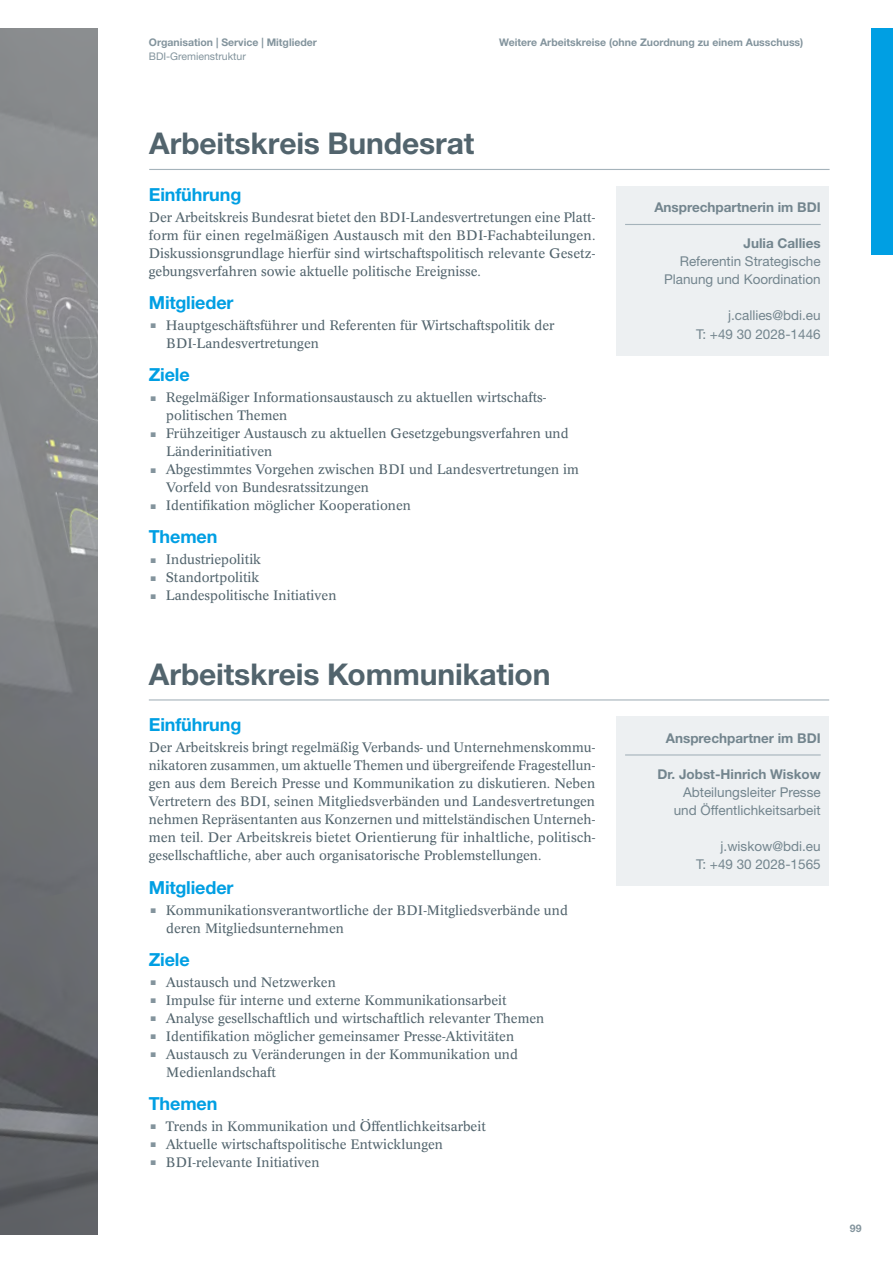
<style>
.page{position:relative;width:893px;height:1263px;background:#fff}
.page>*{position:absolute;margin:0;border:0;box-sizing:border-box;transform-origin:0 0}
._01_H_22pt_Grau{font:700 30px "Helvetica Neue LT Std";letter-spacing:-.005em;color:#52646d}
.t1{font:700 30px "Helvetica Neue LT Std";color:#83949d}
._02_H1_12{font:700 18px "Helvetica Neue LT Std";letter-spacing:-.01em;color:#009fe3}
._01_Text{font:13.5px/18px "Concorde BE";color:#52646d}
._12__Position_Block{font:13.5px/18px "Helvetica Neue LT Std";color:#73858e;text-align:right}
._12__Position_Block-2{font:700 13.5px "Helvetica Neue LT Std";color:#73858e}
.t2{font:700 10.5px "Helvetica Neue LT Std";color:#83949d}
.t3{font:10.5px "Helvetica Neue LT Std";color:#83949d}
.s1{font-weight:700}
</style>
<div class="page">
<hr style="left:149px;top:169px;width:681px;height:1px;background:#a5b3bb">
<hr style="left:149px;top:699px;width:680px;height:1px;background:#a5b3bb">
<div style="left:617px;top:186px;width:212px;height:169px;background:#edf0f2"></div>
<hr style="left:625px;top:224px;width:196px;height:1px;background:#a5b3bb">
<div style="left:617px;top:716px;width:212px;height:170px;background:#edf0f2"></div>
<hr style="left:625px;top:754px;width:196px;height:1px;background:#a5b3bb">
<img style="left:0;top:28px;width:98px;height:1207px">
<div style="left:872px;top:28px;width:21px;height:227px;background:#009fe3"></div>
<p class="t2" style="left:149px;top:36px;width:170px">Organisation | Service | Mitglieder</p>
<p class="t2" style="left:499px;top:36px;width:306px">Weitere Arbeitskreise (ohne Zuordnung zu einem Ausschuss)</p>
<p class="t3" style="left:149px;top:50px;width:99px">BDI-Gremienstruktur</p>
<p class="_01_H_22pt_Grau" style="left:149px;top:125px;width:327px">Arbeitskreis Bundesrat</p>
<p class="_02_H1_12" style="left:149px;top:183px;width:94px">Einführung</p>
<p class="_01_Text" style="left:149px;top:208px;width:448px;text-align:justify">Der Arbeitskreis Bundesrat bietet den BDI-Landesvertretungen eine Platt&shy;form für einen regelmäßigen Austausch mit den BDI-Fachabteilungen.<br>Diskussionsgrundlage hierfür sind wirtschaftspolitisch relevante Gesetz&shy;gebungsverfahren sowie aktuelle politische Ereignisse.</p>
<p class="_02_H1_12" style="left:149px;top:291px;width:86px">Mitglieder</p>
<p class="t1" style="left:149px;top:299px;width:10px">.</p>
<p class="_01_Text" style="left:166px;top:316px;width:390px">Hauptgeschäftsführer und Referenten für Wirtschaftspolitik der<br>BDI-Landesvertretungen</p>
<p class="_02_H1_12" style="left:149px;top:363px;width:42px">Ziele</p>
<p class="t1" style="left:149px;top:371px;width:10px">.</p>
<p class="_01_Text" style="left:166px;top:388px;width:382px">Regelmäßiger Informationsaustausch zu aktuellen wirtschafts&shy;politischen Themen</p>
<p class="t1" style="left:149px;top:407px;width:10px">.</p>
<p class="_01_Text" style="left:166px;top:424px;width:404px">Frühzeitiger Austausch zu aktuellen Gesetzgebungsverfahren und<br>Länderinitiativen</p>
<p class="t1" style="left:149px;top:443px;width:10px">.</p>
<p class="_01_Text" style="left:166px;top:460px;width:414px">Abgestimmtes Vorgehen zwischen BDI und Landesvertretungen im<br>Vorfeld von Bundesratssitzungen</p>
<p class="t1" style="left:149px;top:479px;width:10px">.</p>
<p class="_01_Text" style="left:166px;top:496px;width:247px">Identifikation möglicher Kooperationen</p>
<p class="_02_H1_12" style="left:149px;top:525px;width:70px">Themen</p>
<p class="t1" style="left:149px;top:533px;width:10px">.</p>
<p class="_01_Text" style="left:166px;top:550px;width:97px">Industriepolitik</p>
<p class="t1" style="left:149px;top:551px;width:10px">.</p>
<p class="_01_Text" style="left:166px;top:568px;width:95px">Standortpolitik</p>
<p class="t1" style="left:149px;top:569px;width:10px">.</p>
<p class="_01_Text" style="left:166px;top:586px;width:172px">Landespolitische Initiativen</p>
<p class="_01_H_22pt_Grau" style="left:149px;top:655px;width:403px">Arbeitskreis Kommunikation</p>
<p class="_02_H1_12" style="left:149px;top:714px;width:94px">Einführung</p>
<p class="_01_Text" style="left:149px;top:739px;width:448px;text-align:justify">Der Arbeitskreis bringt regelmäßig Verbands- und Unternehmenskommu&shy;nikatoren zusammen, um aktuelle Themen und übergreifende Fragestellun&shy;gen aus dem Bereich Presse und Kommunikation zu diskutieren. Neben Vertretern des BDI, seinen Mitgliedsverbänden und Landesvertretungen nehmen Repräsentanten aus Konzernen und mittelständischen Unterneh&shy;men teil. Der Arbeitskreis bietet Orientierung für inhaltliche, politisch&shy;gesellschaftliche, aber auch organisatorische Problemstellungen.</p>
<p class="_02_H1_12" style="left:149px;top:876px;width:86px">Mitglieder</p>
<p class="t1" style="left:149px;top:884px;width:10px">.</p>
<p class="_01_Text" style="left:166px;top:901px;width:403px">Kommunikationsverantwortliche der BDI-Mitgliedsverbände und deren Mitgliedsunternehmen</p>
<p class="_02_H1_12" style="left:149px;top:948px;width:42px">Ziele</p>
<p class="t1" style="left:149px;top:956px;width:10px">.</p>
<p class="_01_Text" style="left:166px;top:973px;width:172px">Austausch und Netzwerken</p>
<p class="t1" style="left:149px;top:974px;width:10px">.</p>
<p class="_01_Text" style="left:166px;top:991px;width:342px">Impulse für interne und externe Kommunikationsarbeit</p>
<p class="t1" style="left:149px;top:992px;width:10px">.</p>
<p class="_01_Text" style="left:166px;top:1009px;width:380px">Analyse gesellschaftlich und wirtschaftlich relevanter Themen</p>
<p class="t1" style="left:149px;top:1010px;width:10px">.</p>
<p class="_01_Text" style="left:166px;top:1027px;width:350px">Identifikation möglicher gemeinsamer Presse-Aktivitäten</p>
<p class="t1" style="left:149px;top:1028px;width:10px">.</p>
<p class="_01_Text" style="left:166px;top:1045px;width:354px">Austausch zu Veränderungen in der Kommunikation und<br>Medienlandschaft</p>
<p class="_02_H1_12" style="left:149px;top:1092px;width:70px">Themen</p>
<p class="t1" style="left:149px;top:1100px;width:10px">.</p>
<p class="_01_Text" style="left:166px;top:1117px;width:321px">Trends in Kommunikation und Öffentlichkeitsarbeit</p>
<p class="t1" style="left:149px;top:1118px;width:10px">.</p>
<p class="_01_Text" style="left:166px;top:1135px;width:279px">Aktuelle wirtschaftspolitische Entwicklungen</p>
<p class="t1" style="left:149px;top:1136px;width:10px">.</p>
<p class="_01_Text" style="left:166px;top:1153px;width:155px">BDI-relevante Initiativen</p>
<p class="_12__Position_Block-2" style="left:654px;top:199px;width:168px">Ansprechpartnerin im BDI</p>
<p class="_12__Position_Block" style="left:664px;top:234px;width:158px"><span class="s1">Julia Callies<br></span>Referentin Strategische<br>Planung und Koordination</p>
<p class="_12__Position_Block" style="left:728px;top:306px;width:94px">j.callies@bdi.eu</p>
<p class="_12__Position_Block" style="left:696px;top:324px;width:126px">T: +49 30 2028-1446</p>
<p class="_12__Position_Block-2" style="left:666px;top:730px;width:156px">Ansprechpartner im BDI</p>
<p class="_12__Position_Block" style="left:658px;top:765px;width:165px"><span class="s1">Dr. Jobst-Hinrich Wiskow<br></span>Abteilungsleiter Presse und Öffentlichkeitsarbeit</p>
<p class="_12__Position_Block" style="left:721px;top:837px;width:102px">j.wiskow@bdi.eu</p>
<p class="_12__Position_Block" style="left:696px;top:855px;width:126px">T: +49 30 2028-1565</p>
<p class="t2" style="left:850px;top:1222px;width:13px">99</p>
</div>
